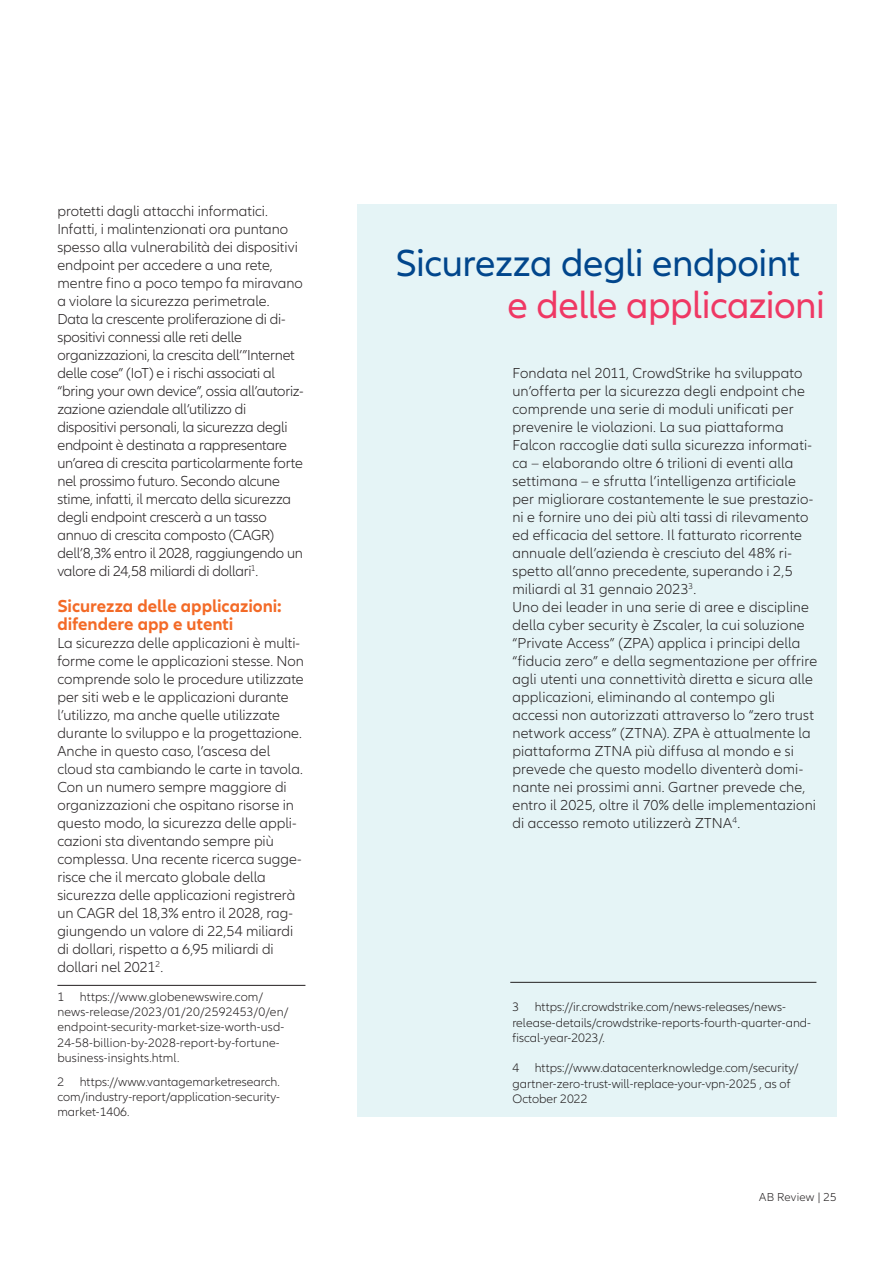
<style>
.page{position:relative;width:893px;height:1263px;background:#fff}
.page>*{position:absolute;margin:0;border:0;box-sizing:border-box;transform-origin:0 0}
.t1{font:39px "Allianz Neo";letter-spacing:-.015em;color:#01468c}
.t2{font:39px "Allianz Neo";letter-spacing:-.015em;color:#ef3864}
.titoletti{font:700 18px/18px "Allianz Neo";color:#f36a27}
.testo{font:300 15px/18px "Allianz Neo";color:#231f20}
.testo-2{font:300 15px/18px "Allianz Neo";letter-spacing:-.02em;color:#231f20}
.nota{font:300 12.75px/15.3px "Allianz Neo";color:#231f20}
.t3{font:300 12px "Allianz Neo";letter-spacing:.015em;color:#231f20}
</style>
<div class="page">
<hr style="left:57px;top:985px;width:248px;height:1px;background:#231f20">
<div style="left:357px;top:204px;width:480px;height:912px;background:#e5f4f6"></div>
<hr style="left:510px;top:982px;width:306px;height:1px;background:#231f20">
<p class="testo" style="left:57px;top:202px;width:247px">protetti dagli attacchi informatici.<br>Infatti, i malintenzionati ora puntano spesso alla vulnerabilità dei dispositivi endpoint per accedere a una rete, mentre fino a poco tempo fa miravano a violare la sicurezza perimetrale.</p>
<p class="testo-2" style="left:57px;top:310px;width:248px">Data la crescente proliferazione di di&shy;spositivi connessi alle reti delle organizzazioni, la crescita dell’”Internet delle cose” (IoT) e i rischi associati al “bring your own device”, ossia all’autoriz&shy;zazione aziendale all’utilizzo di dispositivi personali, la sicurezza degli endpoint è destinata a rappresentare un’area di crescita particolarmente forte nel prossimo futuro. Secondo alcune stime, infatti, il mercato della sicurezza degli endpoint crescerà a un tasso annuo di crescita composto (CAGR) dell’8,3% entro il 2028, raggiungendo un valore di 24,58 miliardi di dollari<sup>1</sup>.</p>
<p class="titoletti" style="left:57px;top:597px;width:226px">Sicurezza delle applicazioni: difendere app e utenti</p>
<p class="testo" style="left:57px;top:634px;width:248px">La sicurezza delle applicazioni è multi&shy;forme come le applicazioni stesse. Non comprende solo le procedure utilizzate per siti web e le applicazioni durante l’utilizzo, ma anche quelle utilizzate durante lo sviluppo e la progettazione.<br>Anche in questo caso, l’ascesa del cloud sta cambiando le carte in tavola.<br>Con un numero sempre maggiore di organizzazioni che ospitano risorse in questo modo, la sicurezza delle appli&shy;cazioni sta diventando sempre più complessa. Una recente ricerca sugge&shy;risce che il mercato globale della sicurezza delle applicazioni registrerà un CAGR del 18,3% entro il 2028, rag&shy;giungendo un valore di 22,54 miliardi di dollari, rispetto a 6,95 miliardi di dollari nel 2021<sup>2</sup>.</p>
<p class="nota" style="left:57px;top:989px;width:233px">1 https://www.globenewswire.com/ news-release/2023/01/20/2592453/0/en/ endpoint-security-market-size-worth-usd-24-58-billion-by-2028-report-by-fortune&shy;business-insights.html.</p>
<p class="nota" style="left:57px;top:1074px;width:224px;text-align:justify">2 https://www.vantagemarketresearch. com/industry-report/application-security&shy;market-1406.</p>
<p class="t1" style="left:395px;top:241px;width:406px">Sicurezza degli endpoint</p>
<p class="t2" style="left:507px;top:283px;width:319px">e delle applicazioni</p>
<p class="testo" style="left:512px;top:364px;width:303px">Fondata nel 2011, CrowdStrike ha sviluppato un’offerta per la sicurezza degli endpoint che comprende una serie di moduli unificati per prevenire le violazioni. La sua piattaforma Falcon raccoglie dati sulla sicurezza informati&shy;ca – elaborando oltre 6 trilioni di eventi alla settimana – e sfrutta l’intelligenza artificiale per migliorare costantemente le sue prestazio&shy;ni e fornire uno dei più alti tassi di rilevamento ed efficacia del settore. Il fatturato ricorrente annuale dell’azienda è cresciuto del 48% ri&shy;spetto all’anno precedente, superando i 2,5 miliardi al 31 gennaio 2023<sup>3</sup>.</p>
<p class="testo" style="left:512px;top:598px;width:306px">Uno dei leader in una serie di aree e discipline della cyber security è Zscaler, la cui soluzione “Private Access” (ZPA) applica i principi della “fiducia zero” e della segmentazione per offrire agli utenti una connettività diretta e sicura alle applicazioni, eliminando al contempo gli accessi non autorizzati attraverso lo “zero trust network access” (ZTNA). ZPA è attualmente la piattaforma ZTNA più diffusa al mondo e si prevede che questo modello diventerà domi&shy;nante nei prossimi anni. Gartner prevede che, entro il 2025, oltre il 70% delle implementazioni di accesso remoto utilizzerà ZTNA<sup>4</sup>.</p>
<p class="nota" style="left:512px;top:1000px;width:300px">3 https://ir.crowdstrike.com/news-releases/news&shy;release-details/crowdstrike-reports-fourth-quarter-and&shy;fiscal-year-2023/.</p>
<p class="nota" style="left:512px;top:1061px;width:288px">4 https://www.datacenterknowledge.com/security/ gartner-zero-trust-will-replace-your-vpn-2025 , as of<br>October 2022</p>
<p class="t3" style="left:759px;top:1190px;width:79px">AB Review | 25</p>
</div>
